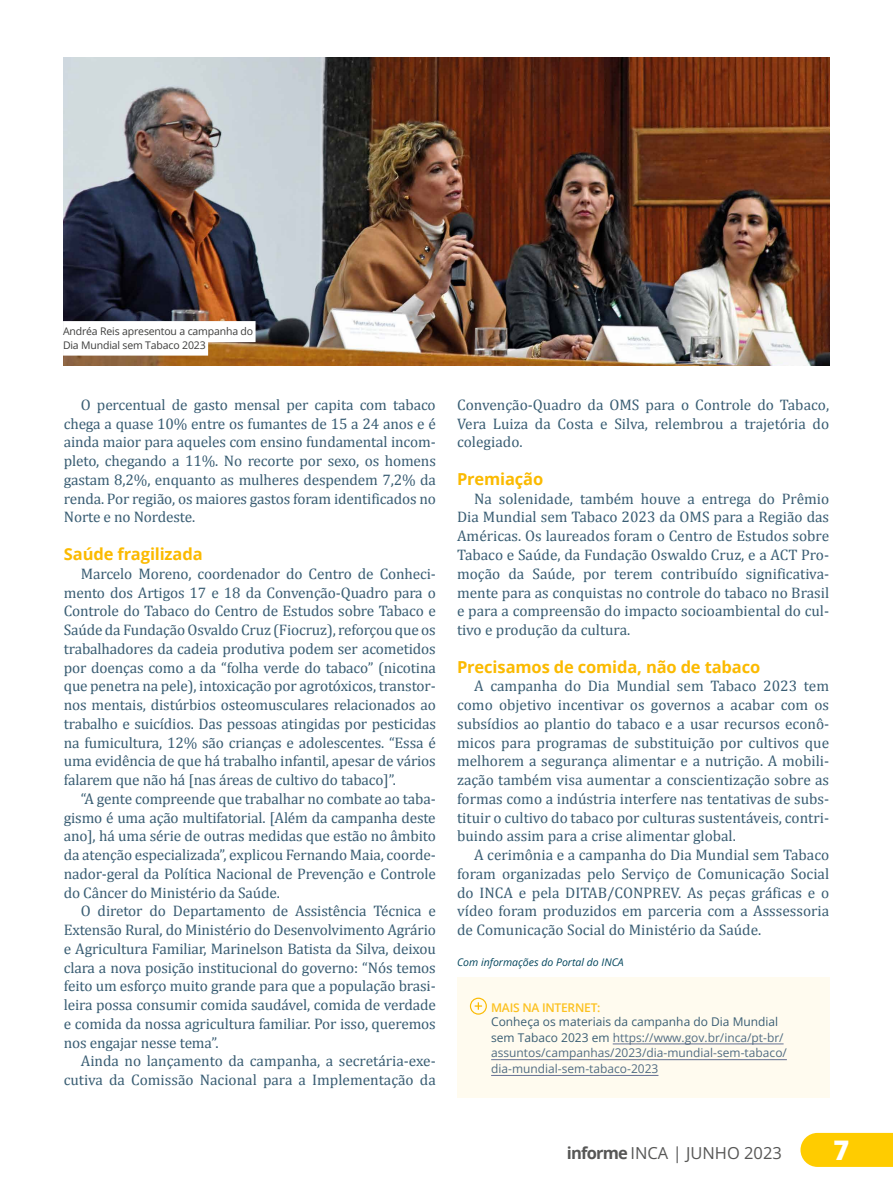
<style>
.page{position:relative;width:893px;height:1191px;background:#fff}
.page>*{position:absolute;margin:0;border:0;box-sizing:border-box;transform-origin:0 0}
.t1{font:800 27px "Open Sans";color:#fff}
.t2{font:700 16.5px "Open Sans";letter-spacing:-.01em;color:#fbba00}
.t3{font:16.5px "Open Sans";color:#575756}
.t4{font:15.3px/18.8px "Cambria";color:#395d73;text-align:justify}
.t5{font:12px/15.8px "Open Sans";color:#516c82}
.t6{font:600 12px "Open Sans";letter-spacing:-.02em;color:#fcc120}
.t7{font:10.5px/13.5px "Open Sans";letter-spacing:-.015em;color:#3c3c3b}
.t8{font:italic 10.5px "Open Sans";color:#00445b}
.s1{color:#395d73}
.s2{font-weight:700}
</style>
<div class="page">
<div style="left:457px;top:976px;width:372px;height:121px;background:#fffaec"></div>
<hr style="left:613px;top:1043px;width:171px;height:1px;background:#636f93">
<hr style="left:491px;top:1059px;width:296px;height:1px;background:#636f93">
<hr style="left:491px;top:1075px;width:167px;height:1px;background:#636f93">
<svg style="left:470px;top:997px;width:17px;height:17px"></svg>
<img style="left:64px;top:58px;width:765px;height:308px">
<div style="left:63px;top:321px;width:193px;height:21px;background:#fff"></div>
<div style="left:63px;top:334px;width:145px;height:21px;background:#fff"></div>
<svg style="left:800px;top:1132px;width:93px;height:34px;background:#ffcf11"></svg>
<p class="t7" style="left:63px;top:324px;width:192px">Andréa Reis apresentou a campanha do<br>Dia Mundial sem Tabaco 2023</p>
<p class="t4" style="left:64px;top:395px;width:374px;text-indent:17px">O percentual de gasto mensal per capita com tabaco chega a quase 10% entre os fumantes de 15 a 24 anos e é ainda maior para aqueles com ensino fundamental incom&shy;pleto, chegando a 11%. No recorte por sexo, os homens gastam 8,2%, enquanto as mulheres despendem 7,2% da renda. Por região, os maiores gastos foram identificados no Norte e no Nordeste.</p>
<p class="t2" style="left:64px;top:542px;width:140px">Saúde fragilizada</p>
<p class="t4" style="left:64px;top:564px;width:374px;text-indent:17px">Marcelo Moreno, coordenador do Centro de Conheci&shy;mento dos Artigos 17 e 18 da Convenção-Quadro para o Controle do Tabaco do Centro de Estudos sobre Tabaco e Saúde da Fundação Osvaldo Cruz (Fiocruz), reforçou que os trabalhadores da cadeia produtiva podem ser acometidos por doenças como a da “folha verde do tabaco” (nicotina que penetra na pele), intoxicação por agrotóxicos, transtor&shy;nos mentais, distúrbios osteomusculares relacionados ao trabalho e suicídios. Das pessoas atingidas por pesticidas na fumicultura, 12% são crianças e adolescentes. “Essa é uma evidência de que há trabalho infantil, apesar de vários falarem que não há [nas áreas de cultivo do tabaco]”.</p>
<p class="t4" style="left:64px;top:789px;width:374px;text-indent:17px">“A gente compreende que trabalhar no combate ao taba&shy;gismo é uma ação multifatorial. [Além da campanha deste ano], há uma série de outras medidas que estão no âmbito da atenção especializada”, explicou Fernando Maia, coorde&shy;nador-geral da Política Nacional de Prevenção e Controle do Câncer do Ministério da Saúde.</p>
<p class="t4" style="left:64px;top:901px;width:374px;text-indent:17px">O diretor do Departamento de Assistência Técnica e Extensão Rural, do Ministério do Desenvolvimento Agrário e Agricultura Familiar, Marinelson Batista da Silva, deixou clara a nova posição institucional do governo: “Nós temos feito um esforço muito grande para que a população brasi&shy;leira possa consumir comida saudável, comida de verdade e comida da nossa agricultura familiar. Por isso, queremos nos engajar nesse tema”.</p>
<p class="t4" style="left:64px;top:1051px;width:374px;text-align:right">Ainda no lançamento da campanha, a secretária-exe&shy;cutiva da Comissão Nacional para a Implementação da</p>
<p class="t4" style="left:457px;top:395px;width:374px">Convenção-Quadro da OMS para o Controle do Tabaco, Vera Luiza da Costa e Silva, relembrou a trajetória do colegiado.</p>
<p class="t2" style="left:457px;top:467px;width:88px">Premiação</p>
<p class="t4" style="left:457px;top:489px;width:374px;text-indent:17px">Na solenidade, também houve a entrega do Prêmio Dia Mundial sem Tabaco 2023 da OMS para a Região das Américas. Os laureados foram o Centro de Estudos sobre Tabaco e Saúde, da Fundação Oswaldo Cruz, e a ACT Pro&shy;moção da Saúde, por terem contribuído significativa&shy;mente para as conquistas no controle do tabaco no Brasil e para a compreensão do impacto socioambiental do cul&shy;tivo e produção da cultura.</p>
<p class="t2" style="left:457px;top:655px;width:305px">Precisamos de comida, não de tabaco</p>
<p class="t4" style="left:457px;top:676px;width:374px;text-indent:17px">A campanha do Dia Mundial sem Tabaco 2023 tem como objetivo incentivar os governos a acabar com os subsídios ao plantio do tabaco e a usar recursos econô&shy;micos para programas de substituição por cultivos que melhorem a segurança alimentar e a nutrição. A mobili&shy;zação também visa aumentar a conscientização sobre as formas como a indústria interfere nas tentativas de subs&shy;tituir o cultivo do tabaco por culturas sustentáveis, contri&shy;buindo assim para a crise alimentar global.</p>
<p class="t4" style="left:457px;top:845px;width:374px;text-indent:17px">A cerimônia e a campanha do Dia Mundial sem Tabaco foram organizadas pelo Serviço de Comunicação Social do INCA e pela DITAB/CONPREV. As peças gráficas e o vídeo foram produzidos em parceria com a Asssessoria de Comunicação Social do Ministério da Saúde.</p>
<p class="t8" style="left:457px;top:954px;width:168px">Com informações do Portal do INCA</p>
<p class="t6" style="left:491px;top:999px;width:111px">MAIS NA INTERNET:</p>
<p class="t5" style="left:491px;top:1013px;width:297px"><span class="s1">Conheça os materiais da campanha do Dia Mundial sem Tabaco 2023 em</span> https://www.gov.br/inca/pt-br/ assuntos/campanhas/2023/dia-mundial-sem-tabaco/ dia-mundial-sem-tabaco-2023</p>
<p class="t3" style="left:567px;top:1142px;width:217px"><span class="s2">informe</span> INCA | JUNHO 2023</p>
<h1 class="t1" style="left:833px;top:1129px;width:17px">7</h1>
</div>
